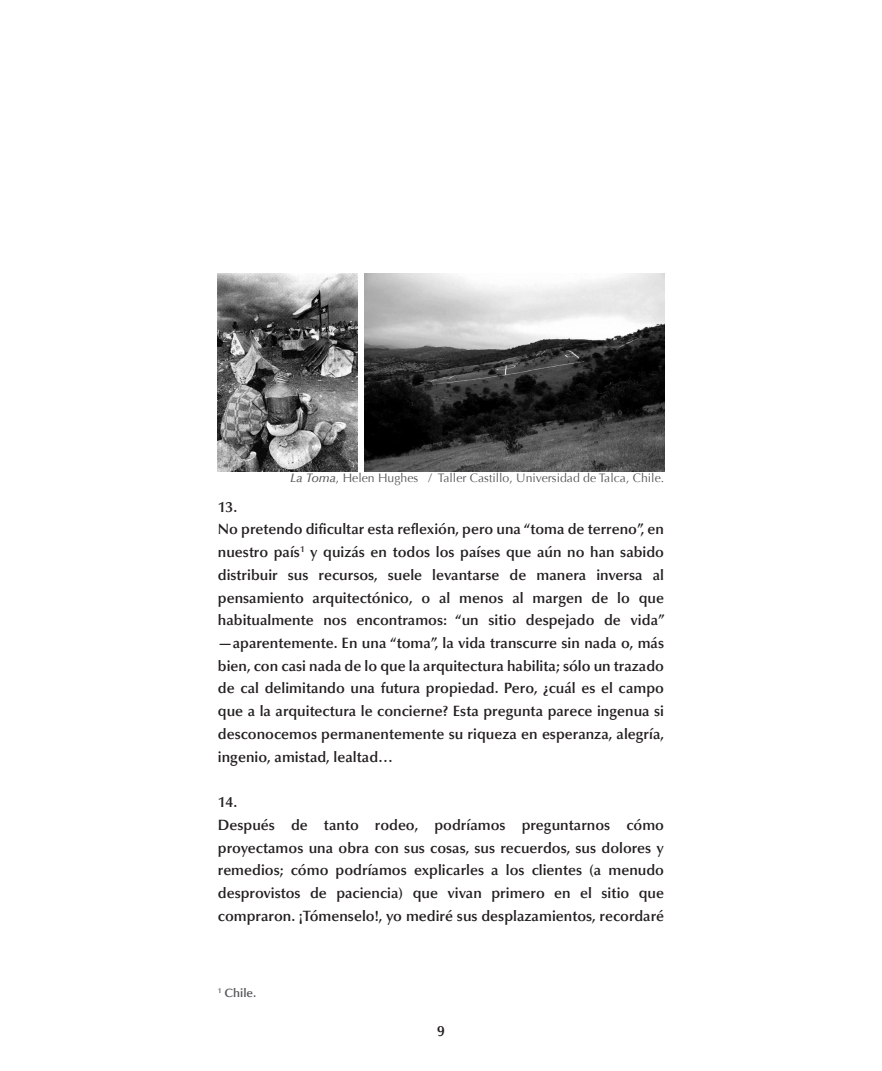
<style>
.page{position:relative;width:882px;height:1071px;background:#fff}
.page>*{position:absolute;margin:0;border:0;box-sizing:border-box;transform-origin:0 0}
.t1{font:600 14.88px/22.8px "Optima LT Std";color:#231f20}
.t2{font:12.25px "Optima LT Std";color:#57585a}
.t3{font:600 12.25px "Optima LT Std";color:#57585a}
.s1{font-weight:500;font-style:italic}
</style>
<div class="page">
<img style="left:218px;top:273px;width:140px;height:198px">
<img style="left:365px;top:273px;width:299px;height:198px">
<p class="t2" style="left:290px;top:471px;width:375px"><span class="s1">La Toma</span>, Helen Hughes / Taller Castillo, Universidad de Talca, Chile.</p>
<p class="t1" style="left:218px;top:495px;width:448px">13.<br>No pretendo dificultar esta reflexión, pero una “toma de terreno”, en nuestro país<sup>1</sup> y quizás en todos los países que aún no han sabido distribuir sus recursos, suele levantarse de manera inversa al pensamiento arquitectónico, o al menos al margen de lo que habitualmente nos encontramos: “un sitio despejado de vida” —aparentemente. En una “toma”, la vida transcurre sin nada o, más bien, con casi nada de lo que la arquitectura habilita; sólo un trazado de cal delimitando una futura propiedad. Pero, ¿cuál es el campo que a la arquitectura le concierne? Esta pregunta parece ingenua si desconocemos permanentemente su riqueza en esperanza, alegría, ingenio, amistad, lealtad…</p>
<p class="t1" style="left:218px;top:791px;width:448px">14.<br>Después de tanto rodeo, podríamos preguntarnos cómo proyectamos una obra con sus cosas, sus recuerdos, sus dolores y remedios; cómo podríamos explicarles a los clientes (a menudo desprovistos de paciencia) que vivan primero en el sitio que compraron. ¡Tómenselo!, yo mediré sus desplazamientos, recordaré</p>
<p class="t3" style="left:218px;top:986px;width:40px"><sup>1</sup> Chile.</p>
<p class="t1" style="left:437px;top:1020px;width:9px">9</p>
</div>
